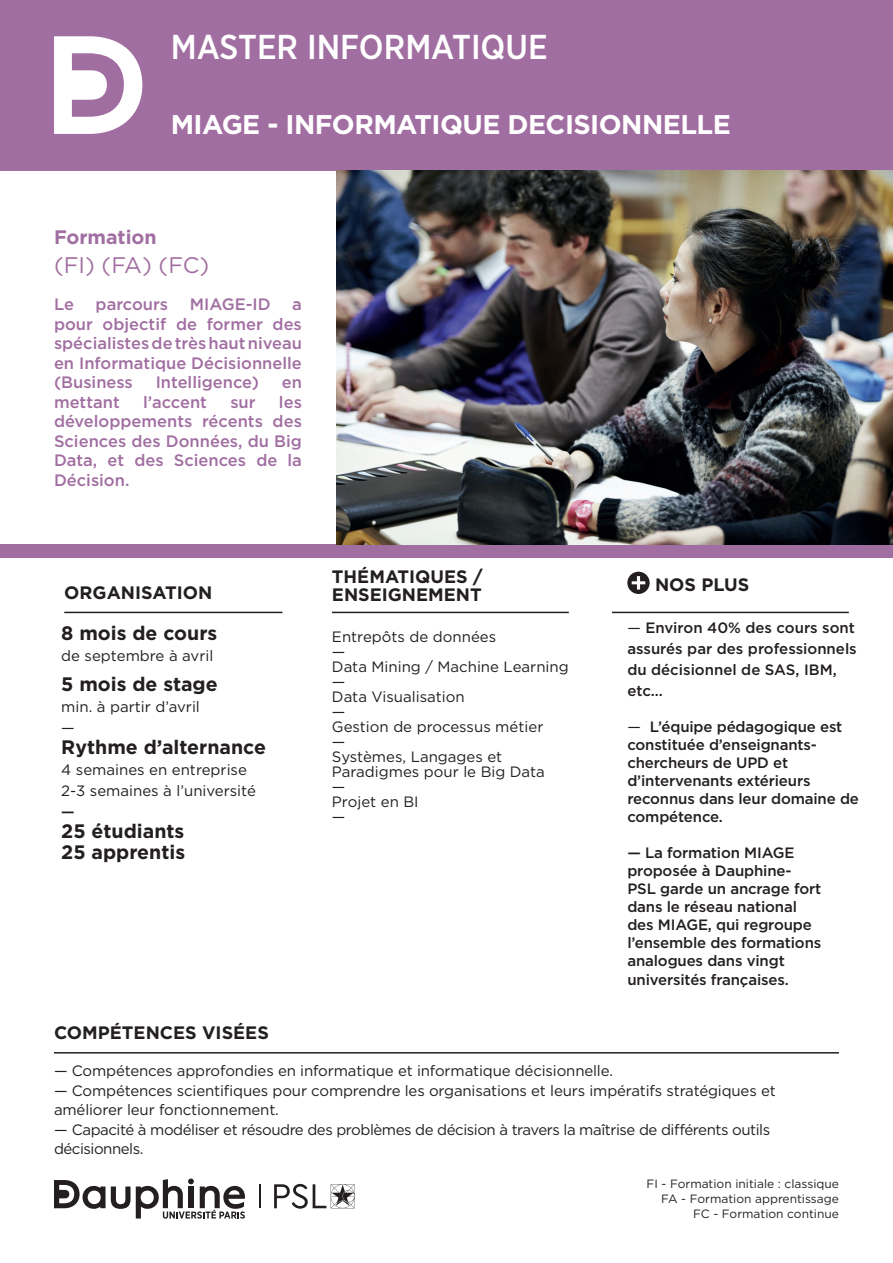
<style>
.page{position:relative;width:893px;height:1263px;background:#fff}
.page>*{position:absolute;margin:0;border:0;box-sizing:border-box;transform-origin:0 0}
.t1{font:500 34.5px "Gotham Narrow";color:#fff}
.t2{font:700 27px "Gotham";letter-spacing:-.02em;color:#fff}
.t3{font:22.5px "Gotham";color:#a16ea1}
.t4{font:700 19.5px/21px "Gotham";color:#231f20}
.t5{font:700 19.5px "Gotham";color:#a16ea1}
.t6{font:700 18px/18px "Gotham";color:#231f20}
.t7{font:500 16.5px/19.5px "Gotham";color:#a16ea1;text-align:justify}
.t8{font:15px/15px "Gotham";letter-spacing:-.01em;color:#231f20}
.t9{font:500 15px/18px "Gotham";letter-spacing:-.01em;color:#231f20}
.t10{font:15px/19.5px "Gotham";letter-spacing:-.03em;color:#231f20}
.t11{font:12px/15px "Gotham";color:#231f20;text-align:right}
.s1{font-weight:400}
</style>
<div class="page">
<div style="left:0;top:0;width:893px;height:170px;background:#a16ea1"></div>
<div style="left:0;top:544px;width:893px;height:14px;background:#a16ea1"></div>
<svg style="left:259px;top:1184px;width:1px;height:24px"></svg>
<svg style="left:54px;top:1178px;width:191px;height:40px"></svg>
<svg style="left:274px;top:1184px;width:81px;height:25px"></svg>
<div style="left:627px;top:572px;width:23px;height:22px;background:#231f20;border-radius:50%"></div>
<svg style="left:632px;top:576px;width:13px;height:13px"></svg>
<svg style="left:54px;top:36px;width:88px;height:98px"></svg>
<hr style="left:332px;top:612px;width:237px;height:1px;background:#231f20">
<hr style="left:612px;top:612px;width:237px;height:1px;background:#231f20">
<hr style="left:64px;top:612px;width:218px;height:1px;background:#231f20">
<hr style="left:54px;top:1052px;width:785px;height:1px;background:#231f20">
<img style="left:337px;top:170px;width:556px;height:374px">
<h1 class="t1" style="left:171px;top:25px;width:379px">MASTER INFORMATIQUE</h1>
<h2 class="t2" style="left:171px;top:106px;width:562px">MIAGE - INFORMATIQUE DECISIONNELLE</h2>
<h3 class="t5" style="left:54px;top:225px;width:104px">Formation</h3>
<h3 class="t3" style="left:54px;top:251px;width:157px">(FI) (FA) (FC)</h3>
<p class="t7" style="left:54px;top:295px;width:22px">Le</p>
<p class="t7" style="left:96px;top:295px;width:74px">parcours</p>
<p class="t7" style="left:190px;top:295px;width:82px">MIAGE-ID</p>
<p class="t7" style="left:54px;top:295px;width:249px;text-indent:238px">a pour objectif de former des spécialistes de très haut niveau en Informatique Décisionnelle (Business</p>
<p class="t7" style="left:156px;top:373px;width:105px">Intelligence)</p>
<p class="t7" style="left:282px;top:373px;width:22px">en</p>
<p class="t7" style="left:54px;top:392px;width:249px;text-indent:225px">les développements récents des Sciences des Données, du Big Data, et des Sciences de la Décision.</p>
<p class="t7" style="left:54px;top:392px;width:67px">mettant</p>
<p class="t7" style="left:143px;top:392px;width:65px">l’accent</p>
<p class="t7" style="left:230px;top:392px;width:27px">sur</p>
<p class="t6" style="left:64px;top:583px;width:149px">ORGANISATION</p>
<h3 class="t4" style="left:61px;top:623px;width:157px">8 mois de cours</h3>
<p class="t8" style="left:61px;top:648px;width:154px">de septembre à avril</p>
<h3 class="t4" style="left:61px;top:673px;width:158px">5 mois de stage</h3>
<p class="t8" style="left:61px;top:696px;width:140px;line-height:21px">min. à partir d’avril —</p>
<h3 class="t4" style="left:61px;top:736px;width:206px">Rythme d’alternance</h3>
<p class="t8" style="left:61px;top:759px;width:196px;line-height:21px">4 semaines en entreprise<br>2-3 semaines à l’université</p>
<p class="t9" style="left:61px;top:802px;width:15px">—</p>
<h3 class="t4" style="left:61px;top:820px;width:125px">25 étudiants<br>25 apprentis</h3>
<p class="t6" style="left:332px;top:567px;width:152px">THÉMATIQUES /<br>ENSEIGNEMENT</p>
<p class="t8" style="left:332px;top:628px;width:238px">Entrepôts de données<br>—<br>Data Mining / Machine Learning —<br>Data Visualisation<br>—<br>Gestion de processus métier<br>—<br>Systèmes, Langages et<br>Paradigmes pour le Big Data<br>—<br>Projet en BI<br>—</p>
<p class="t6" style="left:54px;top:1024px;width:216px">COMPÉTENCES VISÉES</p>
<p class="t6" style="left:655px;top:575px;width:96px">NOS PLUS</p>
<p class="t9" style="left:627px;top:617px;width:231px;line-height:21px"><span class="s1">—</span> Environ 40% des cours sont assurés par des professionnels du décisionnel de SAS, IBM, etc...</p>
<p class="t9" style="left:627px;top:717px;width:233px"><span class="s1">—</span> L’équipe pédagogique est constituée d’enseignants&shy;chercheurs de UPD et d’intervenants extérieurs reconnus dans leur domaine de compétence.</p>
<p class="t9" style="left:627px;top:843px;width:195px">— La formation MIAGE proposée à Dauphine-<br>PSL garde un ancrage fort dans le réseau national des MIAGE, qui regroupe l’ensemble des formations analogues dans vingt</p>
<p class="t9" style="left:627px;top:971px;width:163px">universités françaises.</p>
<p class="t8" style="left:54px;top:1063px;width:560px">— Compétences approfondies en informatique et informatique décisionnelle.</p>
<p class="t8" style="left:54px;top:1080px;width:723px;line-height:19.5px">— Compétences scientifiques pour comprendre les organisations et leurs impératifs stratégiques et améliorer leur fonctionnement.</p>
<p class="t10" style="left:54px;top:1119px;width:718px">— Capacité à modéliser et résoudre des problèmes de décision à travers la maîtrise de différents outils décisionnels.</p>
<p class="t11" style="left:647px;top:1176px;width:194px">FI - Formation initiale : classique<br>FA - Formation apprentissage<br>FC - Formation continue</p>
</div>
